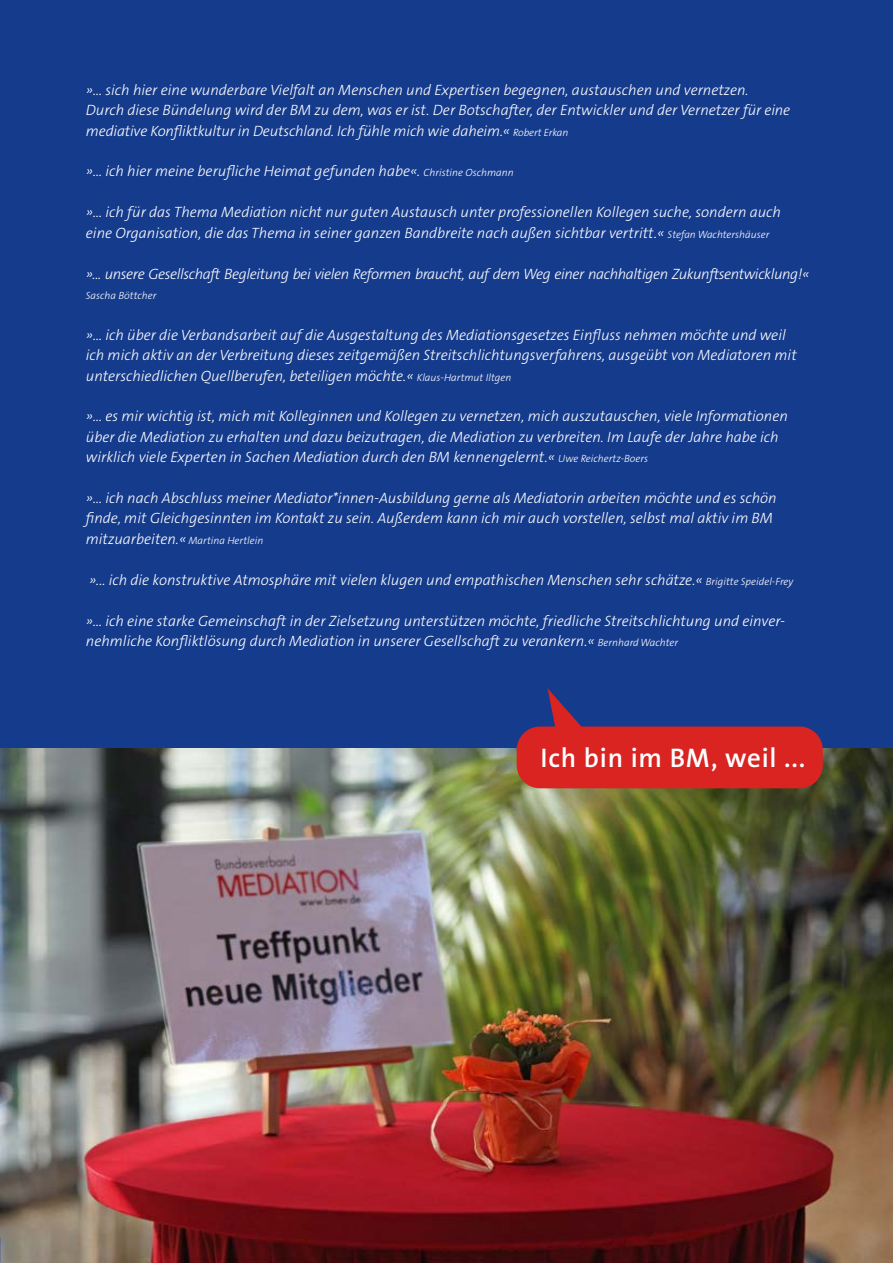
<style>
.page{position:relative;width:893px;height:1263px;background:#153b8d}
.page>*{position:absolute;margin:0;border:0;box-sizing:border-box;transform-origin:0 0}
.t1{font:600 27px "The Sans B6";letter-spacing:.03em;color:#fff}
.t2{font:italic 300 15px/20.4px "The Sans B3";color:#fff}
.t3{font:italic 300 15px "The Sans B3";letter-spacing:-.025em;color:#fff}
.t4{font:italic 300 10.5px "The Sans B3";color:#fff}
.s1{font-size:10.5px}
</style>
<div class="page">
<img style="left:0;top:748px;width:893px;height:515px">
<div style="left:517px;top:726px;width:306px;height:62px;background:#d92421;border-radius:23px"></div>
<svg style="left:547px;top:688px;width:40px;height:39px"></svg>
<svg style="left:851px;top:1222px;width:4px;height:4px"></svg>
<p class="t2" style="left:86px;top:80px;width:706px">»... sich hier eine wunderbare Vielfalt an Menschen und Expertisen begegnen, austauschen und vernetzen.<br>Durch diese Bündelung wird der BM zu dem, was er ist. Der Botschafter, der Entwickler und der Vernetzer für eine mediative Konfliktkultur in Deutschland. Ich fühle mich wie daheim.« <span class="s1">Robert Erkan</span></p>
<p class="t2" style="left:86px;top:162px;width:429px">»... ich hier meine berufliche Heimat gefunden habe«. <span class="s1">Christine Oschmann</span></p>
<p class="t2" style="left:86px;top:203px;width:697px">»... ich für das Thema Mediation nicht nur guten Austausch unter professionellen Kollegen suche, sondern auch eine Organisation, die das Thema in seiner ganzen Bandbreite nach außen sichtbar vertritt.« <span class="s1">Stefan Wachtershäuser</span></p>
<p class="t3" style="left:86px;top:266px;width:725px">»... unsere Gesellschaft Begleitung bei vielen Reformen braucht, auf dem Weg einer nachhaltigen Zukunftsentwicklung!«</p>
<p class="t4" style="left:86px;top:290px;width:72px">Sascha Böttcher</p>
<p class="t2" style="left:86px;top:325px;width:712px">»... ich über die Verbandsarbeit auf die Ausgestaltung des Mediationsgesetzes Einfluss nehmen möchte und weil ich mich aktiv an der Verbreitung dieses zeitgemäßen Streitschlichtungsverfahrens, ausgeübt von Mediatoren mit unterschiedlichen Quellberufen, beteiligen möchte.« <span class="s1">Klaus-Hartmut Iltgen</span></p>
<p class="t2" style="left:86px;top:407px;width:704px">»... es mir wichtig ist, mich mit Kolleginnen und Kollegen zu vernetzen, mich auszutauschen, viele Informationen über die Mediation zu erhalten und dazu beizutragen, die Mediation zu verbreiten. Im Laufe der Jahre habe ich wirklich viele Experten in Sachen Mediation durch den BM kennengelernt.« <span class="s1">Uwe Reichertz-Boers</span></p>
<p class="t2" style="left:86px;top:488px;width:692px">»... ich nach Abschluss meiner Mediator*innen-Ausbildung gerne als Mediatorin arbeiten möchte und es schön finde, mit Gleichgesinnten im Kontakt zu sein. Außerdem kann ich mir auch vorstellen, selbst mal aktiv im BM mitzuarbeiten.« <span class="s1">Martina Hertlein</span></p>
<p class="t2" style="left:89px;top:570px;width:706px">»... ich die konstruktive Atmosphäre mit vielen klugen und empathischen Menschen sehr schätze.« <span class="s1">Brigitte Speidel-Frey</span></p>
<p class="t2" style="left:86px;top:611px;width:701px">»... ich eine starke Gemeinschaft in der Zielsetzung unterstützen möchte, friedliche Streitschlichtung und einver&shy;nehmliche Konfliktlösung durch Mediation in unserer Gesellschaft zu verankern.« <span class="s1">Bernhard Wachter</span></p>
<h1 class="t1" style="left:540px;top:744px;width:266px">Ich bin im BM, weil ...</h1>
</div>
